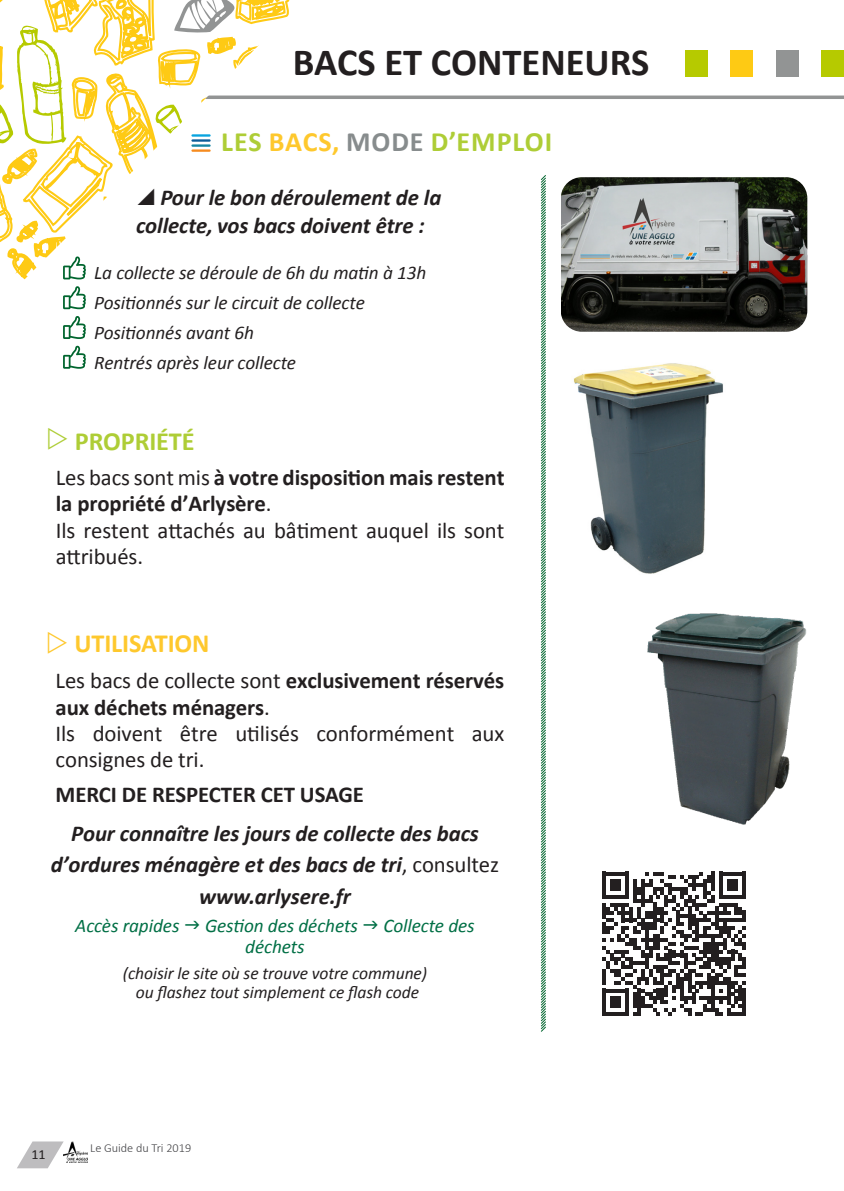
<style>
.page{position:relative;width:844px;height:1191px;background:#fff}
.page>*{position:absolute;margin:0;border:0;box-sizing:border-box;transform-origin:0 0}
.t1{font:700 38.5px "Calibri";color:#231f20}
.t2{font:700 28px "Calibri";letter-spacing:.035em;color:#aecd36}
.t3{font:700 26.25px "Calibri";letter-spacing:-.005em;color:#fec82d}
.t4{font:700 26.25px "Calibri";letter-spacing:-.005em;color:#aecd36}
.t5{font:700 22.75px/26.2px "Calibri";letter-spacing:-.005em;color:#231f20}
.t6{font:italic 700 22.75px/31.5px "Calibri";letter-spacing:-.005em;color:#231f20}
.t7{font:22.75px/26.2px "Calibri";letter-spacing:-.005em;color:#231f20}
.t8{font:italic 19.25px "Calibri";letter-spacing:-.005em;color:#231f20}
.t9{font:italic 19.25px "Calibri";letter-spacing:-.005em;color:#016f45}
.t10{font:italic 17.5px "Calibri";letter-spacing:-.005em;color:#231f20}
.t11{font:14px "Calibri";color:#231f20}
.t12{font:300 12.25px "Calibri";color:#434346}
.s1{color:#fec82d}
.s2{color:#878c8d}
.s3{font-weight:400}
.s4{font-weight:400;font-style:normal}
</style>
<div class="page">
<svg style="left:353px;top:95px;width:490px;height:4px;background:#a0a2a2"></svg>
<div style="left:684px;top:50px;width:23px;height:26px;background:#b6ca00"></div>
<div style="left:730px;top:50px;width:23px;height:26px;background:#feca14"></div>
<div style="left:775px;top:50px;width:23px;height:26px;background:#929494"></div>
<div style="left:820px;top:50px;width:23px;height:26px;background:#b6ca00"></div>
<img style="left:64px;top:1141px;width:23px;height:21px">
<svg style="left:17px;top:1141px;width:47px;height:27px"></svg>
<img style="left:573px;top:363px;width:150px;height:211px">
<svg style="left:602px;top:871px;width:144px;height:145px"></svg>
<hr style="left:742px;top:988px;width:4px;height:28px;background:#231f20">
<img style="left:647px;top:613px;width:160px;height:212px">
<svg style="left:541px;top:175px;width:5px;height:857px;background:#83b399"></svg>
<img style="left:561px;top:177px;width:246px;height:155px">
<svg style="left:0;top:0;width:353px;height:369px"></svg>
<p class="t1" style="left:293px;top:35px;width:358px">BACS ET CONTENEURS</p>
<p class="t2" style="left:221px;top:122px;width:332px">LES <span class="s1">BACS,</span> <span class="s2">MODE</span> D’EMPLOI</p>
<p class="t6" style="left:136px;top:182px;width:306px;line-height:28px;text-indent:24px">Pour le bon déroulement de la collecte, vos bacs doivent être :</p>
<p class="t8" style="left:94px;top:260px;width:333px">La collecte se déroule de 6h du matin à 13h</p>
<p class="t8" style="left:94px;top:289px;width:272px">Positionnés sur le circuit de collecte</p>
<p class="t8" style="left:94px;top:319px;width:161px">Positionnés avant 6h</p>
<p class="t8" style="left:94px;top:349px;width:203px">Rentrés après leur collecte</p>
<p class="t4" style="left:75px;top:422px;width:121px">PROPRIÉTÉ</p>
<p class="t5" style="left:56px;top:464px;width:450px"><span class="s3">Les bacs sont mis</span> à votre disposition mais restent la propriété d’Arlysère<span class="s3">.</span></p>
<p class="t7" style="left:56px;top:516px;width:450px">Ils restent attachés au bâtiment auquel ils sont attribués.</p>
<p class="t3" style="left:74px;top:624px;width:136px">UTILISATION</p>
<p class="t5" style="left:56px;top:667px;width:450px"><span class="s3">Les bacs de collecte sont</span> exclusivement réservés aux déchets ménagers<span class="s3">.</span></p>
<p class="t7" style="left:56px;top:719px;width:450px">Ils doivent être utilisés conformément aux consignes de tri.</p>
<p class="t5" style="left:56px;top:780px;width:310px">MERCI DE RESPECTER CET USAGE</p>
<p class="t6" style="left:51px;top:816px;width:449px;text-align:center">Pour connaître les jours de collecte des bacs d’ordures ménagère et des bacs de tri<span class="s4">, consultez </span>www.arlysere.fr</p>
<p class="t9" style="left:75px;top:912px;width:106px">Accès rapides</p>
<p class="t9" style="left:205px;top:912px;width:154px">Gestion des déchets</p>
<p class="t9" style="left:383px;top:912px;width:93px">Collecte des</p>
<p class="t9" style="left:245px;top:933px;width:61px">déchets</p>
<p class="t10" style="left:123px;top:961px;width:306px">(choisir le site où se trouve votre commune)</p>
<p class="t10" style="left:136px;top:980px;width:285px">ou flashez tout simplement ce flash code</p>
<p class="t11" style="left:32px;top:1146px;width:16px">11</p>
<p class="t12" style="left:90px;top:1140px;width:102px">Le Guide du Tri 2019</p>
</div>
